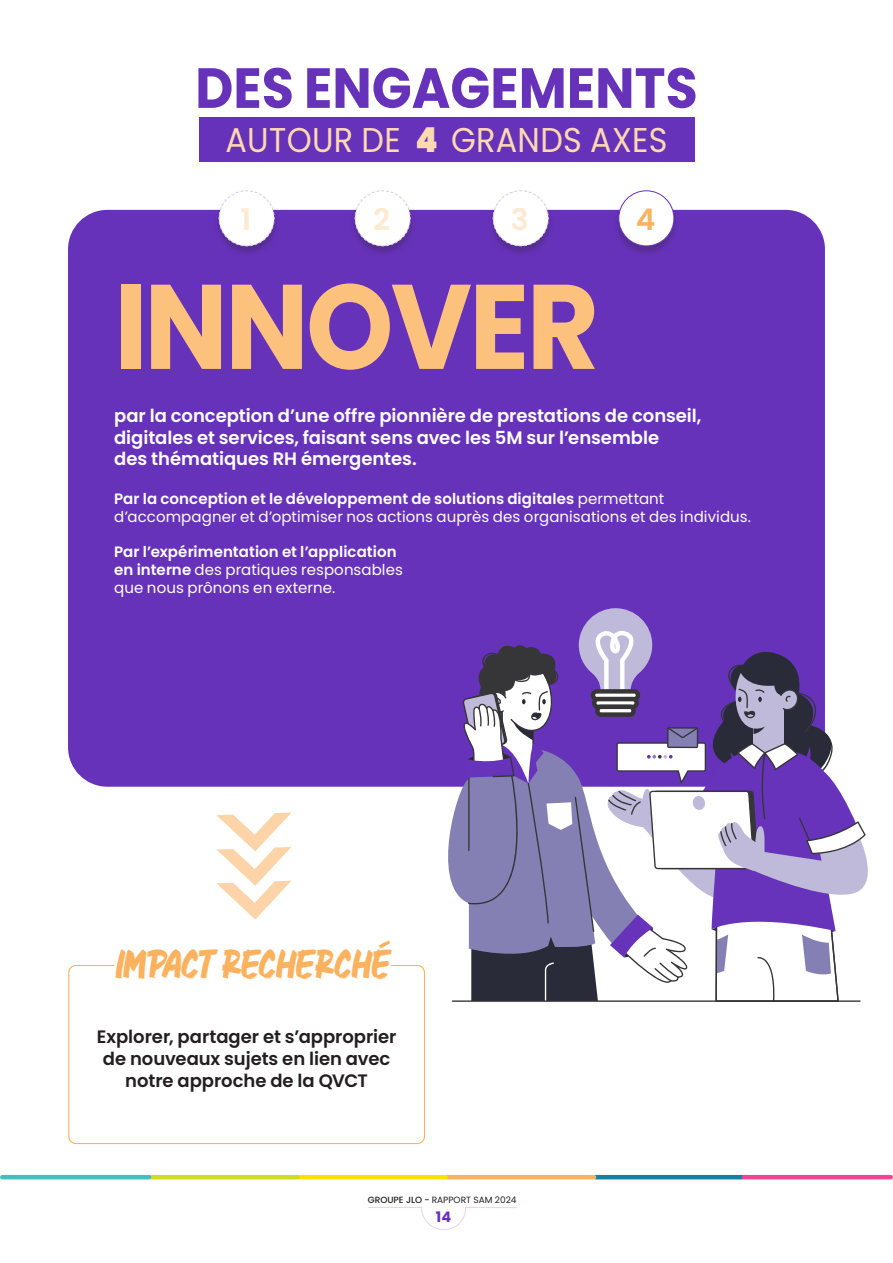
<style>
.page{position:relative;width:893px;height:1263px;background:#fff}
.page>*{position:absolute;margin:0;border:0;box-sizing:border-box;transform-origin:0 0}
.t1{font:700 120px "Poppins";letter-spacing:-.025em;color:#fcc17d;scale:.93 1}
.t2{font:700 56.55px "Poppins";color:#6732ba;scale:.93 1}
.t3{font:36px "Better Faster";color:#fbb25f}
.t4{font:34.35px "Poppins";letter-spacing:.01em;color:#fdd9b1;scale:.93 1}
.t5{font:600 29.7px "Poppins";color:#fee9d1}
.t6{font:600 29.7px "Poppins";color:#fbb25f}
.t7{font:600 18px/21.6px "Poppins";letter-spacing:-.005em;color:#fff}
.t8{font:600 18px/21.6px "Poppins";letter-spacing:-.005em;color:#231f20;text-align:center}
.t9{font:15px/18px "Poppins";letter-spacing:.005em;color:#fff}
.t10{font:700 14.55px "Poppins";color:#6732ba}
.t11{font:9px "Poppins";color:#231f20}
.s1{font-weight:900}
.s2{font-weight:600}
.s3{font-weight:500}
</style>
<div class="page">
<svg style="left:368px;top:1207px;width:148px;height:23px"></svg>
<div style="left:68px;top:210px;width:757px;height:577px;background:#6732ba;border-radius:39px"></div>
<div style="left:199px;top:117px;width:495px;height:45px;background:#6732ba"></div>
<div style="left:613px;top:190px;width:67px;height:67px;background:#231f20;opacity:.26"></div>
<div style="left:619px;top:191px;width:55px;height:55px;background:#fff;border-radius:50%"></div>
<div style="left:618px;top:190px;width:56px;height:56px;border:1px solid #6732ba;border-radius:50%"></div>
<div style="left:349px;top:190px;width:67px;height:67px;background:#231f20;opacity:.26"></div>
<svg style="left:354px;top:190px;width:57px;height:57px"></svg>
<div style="left:213px;top:190px;width:67px;height:67px;background:#231f20;opacity:.26"></div>
<svg style="left:218px;top:190px;width:57px;height:57px"></svg>
<div style="left:487px;top:190px;width:67px;height:67px;background:#231f20;opacity:.26"></div>
<svg style="left:492px;top:190px;width:57px;height:57px"></svg>
<div style="left:68px;top:965px;width:357px;height:179px;border:1px solid #fbb25f;border-radius:7px"></div>
<div style="left:115px;top:938px;width:276px;height:54px;background:#fff"></div>
<hr style="left:596px;top:1175px;width:146px;height:4px;background:#1580a6">
<hr style="left:744px;top:1175px;width:147px;height:4px;background:#ee4692">
<hr style="left:447px;top:1175px;width:147px;height:4px;background:#fbb25f">
<hr style="left:299px;top:1175px;width:147px;height:4px;background:#ffe101">
<hr style="left:151px;top:1175px;width:146px;height:4px;background:#cfdc27">
<hr style="left:2px;top:1175px;width:147px;height:4px;background:#43c0bc">
<svg style="left:216px;top:812px;width:75px;height:107px"></svg>
<svg style="left:429px;top:608px;width:439px;height:394px"></svg>
<h2 class="t2" style="left:195px;top:55px;width:542px">DES ENGAGEMENTS</h2>
<h3 class="t4" style="left:225px;top:120px;width:477px">AUTOUR DE <span class="s1">4</span> GRANDS AXES</h3>
<h3 class="t5" style="left:240px;top:202px;width:12px">1</h3>
<h3 class="t5" style="left:373px;top:202px;width:19px">2</h3>
<h3 class="t5" style="left:511px;top:202px;width:19px">3</h3>
<h3 class="t6" style="left:636px;top:202px;width:21px">4</h3>
<h1 class="t1" style="left:114px;top:257px;width:523px">INNOVER</h1>
<p class="t7" style="left:114px;top:405px;width:589px">par la conception d’une offre pionnière de prestations de conseil, digitales et services, faisant sens avec les 5M sur l’ensemble<br>des thématiques RH émergentes.</p>
<p class="t9" style="left:114px;top:490px;width:638px"><span class="s2">Par la conception et le développement de solutions digitales</span> permettant d’accompagner et d’optimiser nos actions auprès des organisations et des individus.</p>
<p class="t9" style="left:114px;top:543px;width:290px"><span class="s2">Par l’expérimentation et l’application en interne</span> des pratiques responsables que nous prônons en externe.</p>
<h3 class="t3" style="left:116px;top:938px;width:276px">IMPACT RECHERCHÉ</h3>
<p class="t8" style="left:97px;top:1026px;width:301px">Explorer, partager et s’approprier de nouveaux sujets en lien avec notre approche de la QVCT</p>
<p class="t11" style="left:368px;top:1195px;width:150px"><span class="s3">GROUPE JLO -</span> RAPPORT SAM 2024</p>
<p class="t10" style="left:436px;top:1208px;width:17px">14</p>
</div>
